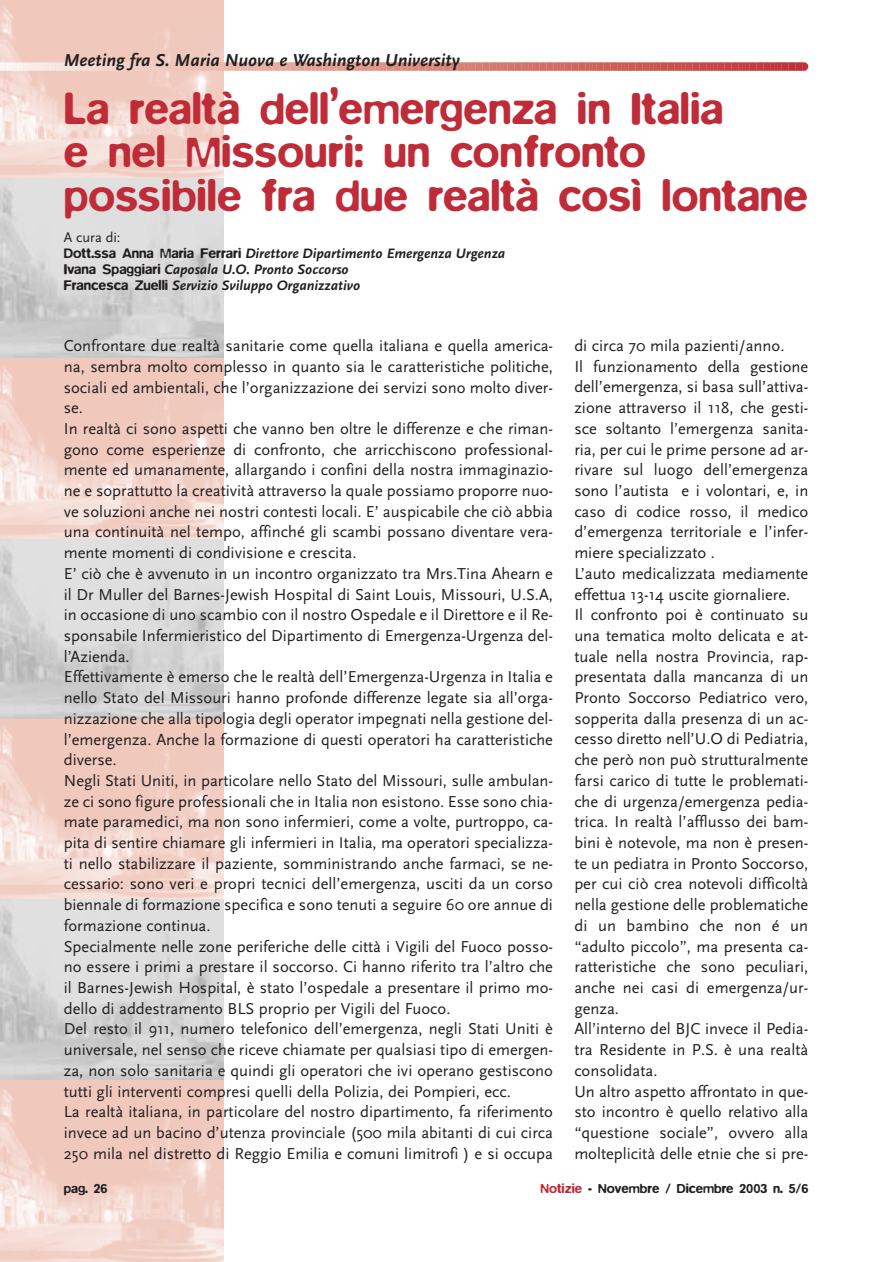
<style>
.page{position:relative;width:893px;height:1262px;background:#fff}
.page>*{position:absolute;margin:0;border:0;box-sizing:border-box;transform-origin:0 0}
.t1{font:500 45px/43.5px "Blur";color:#bf2b37}
.t2{font:italic 700 18px "Scala Sans";color:#231f20}
.t3{font:16.5px/20.7px "Scala Sans";color:#231f20}
.t4{font:italic 700 14.25px/15.8px "Scala Sans";color:#231f20}
.t5{font:500 13.5px "Blur";color:#231f20}
.s1{font-weight:400;font-style:normal}
.s2{font-family:"Blur";font-weight:500;font-style:normal}
.s3{color:#bf2b37}
</style>
<div class="page">
<img style="left:0;top:0;width:223px;height:179px">
<svg style="left:0;top:179px;width:223px;height:180px;background:#d6d6d6"></svg>
<svg style="left:0;top:359px;width:223px;height:180px;background:#f2d0c7"></svg>
<svg style="left:0;top:539px;width:223px;height:180px;background:#d6d6d6"></svg>
<svg style="left:0;top:719px;width:223px;height:180px;background:#f2d0c7"></svg>
<svg style="left:0;top:1080px;width:223px;height:182px;background:#f2d0c6"></svg>
<svg style="left:0;top:899px;width:223px;height:181px;background:#d6d6d6"></svg>
<svg style="left:0;top:62px;width:808px;height:9px;background:#de968e"></svg>
<svg style="left:64px;top:1189px;width:160px;height:9px"></svg>
<p class="t2" style="left:64px;top:53px;width:397px">Meeting fra S. Maria Nuova e Washington University</p>
<h1 class="t1" style="left:64px;top:91px;width:745px">La realtà dell’emergenza in Italia<br>e nel Missouri: un confronto possibile fra due realtà così lontane</h1>
<p class="t4" style="left:64px;top:231px;width:443px"><span class="s1">A cura di:<br></span><span class="s2">Dott.ssa Anna Maria Ferrari</span> Direttore Dipartimento Emergenza Urgenza <span class="s2">Ivana Spaggiari</span> Caposala U.O. Pronto Soccorso<br><span class="s2">Francesca Zuelli</span> Servizio Sviluppo Organizzativo</p>
<p class="t3" style="left:64px;top:336px;width:491px">Confrontare due realtà sanitarie come quella italiana e quella america&shy;na, sembra molto complesso in quanto sia le caratteristiche politiche, sociali ed ambientali, che l’organizzazione dei servizi sono molto diver&shy;se.<br>In realtà ci sono aspetti che vanno ben oltre le differenze e che riman&shy;gono come esperienze di confronto, che arricchiscono professional&shy;mente ed umanamente, allargando i confini della nostra immaginazio&shy;ne e soprattutto la creatività attraverso la quale possiamo proporre nuo&shy;ve soluzioni anche nei nostri contesti locali. E’ auspicabile che ciò abbia una continuità nel tempo, affinché gli scambi possano diventare vera&shy;mente momenti di condivisione e crescita.<br>E’ ciò che è avvenuto in un incontro organizzato tra Mrs.Tina Ahearn e il Dr Muller del Barnes-Jewish Hospital di Saint Louis, Missouri, U.S.A, in occasione di uno scambio con il nostro Ospedale e il Direttore e il Re&shy;sponsabile Infermieristico del Dipartimento di Emergenza-Urgenza del&shy;l’Azienda.<br>Effettivamente è emerso che le realtà dell’Emergenza-Urgenza in Italia e nello Stato del Missouri hanno profonde differenze legate sia all’orga&shy;nizzazione che alla tipologia degli operator impegnati nella gestione del&shy;l’emergenza. Anche la formazione di questi operatori ha caratteristiche diverse.<br>Negli Stati Uniti, in particolare nello Stato del Missouri, sulle ambulan&shy;ze ci sono figure professionali che in Italia non esistono. Esse sono chia&shy;mate paramedici, ma non sono infermieri, come a volte, purtroppo, ca&shy;pita di sentire chiamare gli infermieri in Italia, ma operatori specializza&shy;ti nello stabilizzare il paziente, somministrando anche farmaci, se ne&shy;cessario: sono veri e propri tecnici dell’emergenza, usciti da un corso biennale di formazione specifica e sono tenuti a seguire 60 ore annue di formazione continua.<br>Specialmente nelle zone periferiche delle città i Vigili del Fuoco posso&shy;no essere i primi a prestare il soccorso. Ci hanno riferito tra l’altro che il Barnes-Jewish Hospital, è stato l’ospedale a presentare il primo mo&shy;dello di addestramento BLS proprio per Vigili del Fuoco.<br>Del resto il 911, numero telefonico dell’emergenza, negli Stati Uniti è universale, nel senso che riceve chiamate per qualsiasi tipo di emergen&shy;za, non solo sanitaria e quindi gli operatori che ivi operano gestiscono tutti gli interventi compresi quelli della Polizia, dei Pompieri, ecc.<br>La realtà italiana, in particolare del nostro dipartimento, fa riferimento invece ad un bacino d’utenza provinciale (500 mila abitanti di cui circa 250 mila nel distretto di Reggio Emilia e comuni limitrofi ) e si occupa</p>
<p class="t3" style="left:574px;top:336px;width:235px">di circa 70 mila pazienti/anno.<br>Il funzionamento della gestione dell’emergenza, si basa sull’attiva&shy;zione attraverso il 118, che gesti&shy;sce soltanto l’emergenza sanita&shy;ria, per cui le prime persone ad ar&shy;rivare sul luogo dell’emergenza sono l’autista e i volontari, e, in caso di codice rosso, il medico d’emergenza territoriale e l’infer&shy;miere specializzato .<br>L’auto medicalizzata mediamente effettua 13-14 uscite giornaliere.<br>Il confronto poi è continuato su una tematica molto delicata e at&shy;tuale nella nostra Provincia, rap&shy;presentata dalla mancanza di un<br>Pronto Soccorso Pediatrico vero, sopperita dalla presenza di un ac&shy;cesso diretto nell’U.O di Pediatria, che però non può strutturalmente farsi carico di tutte le problemati&shy;che di urgenza/emergenza pedia&shy;trica. In realtà l’afflusso dei bam&shy;bini è notevole, ma non è presen&shy;te un pediatra in Pronto Soccorso, per cui ciò crea notevoli difficoltà nella gestione delle problematiche di un bambino che non é un “adulto piccolo”, ma presenta ca&shy;ratteristiche che sono peculiari, anche nei casi di emergenza/ur&shy;genza.<br>All’interno del BJC invece il Pedia&shy;tra Residente in P.S. è una realtà consolidata.<br>Un altro aspetto affrontato in que&shy;sto incontro è quello relativo alla “questione sociale”, ovvero alla molteplicità delle etnie che si pre-</p>
<p class="t5" style="left:64px;top:1184px;width:45px">pag. 26</p>
<p class="t5" style="left:540px;top:1184px;width:269px"><span class="s3">Notizie</span> - Novembre / Dicembre 2003 n. 5/6</p>
</div>
